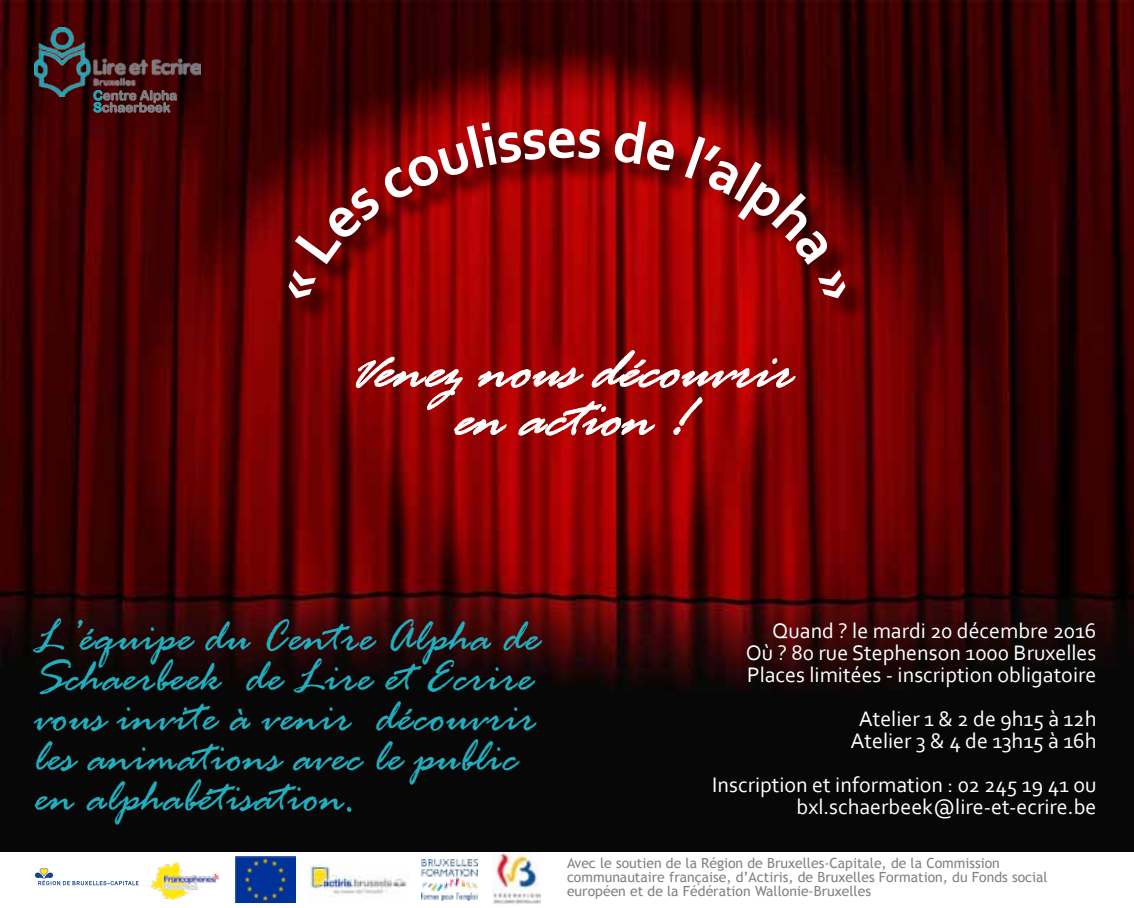
<style>
.page{position:relative;width:1134px;height:908px;background:#fff}
.page>*{position:absolute;margin:0;border:0;box-sizing:border-box;transform-origin:0 0}
.t1{font:italic 60px/48px "Rage";color:#fff;text-align:center}
.t2{font:italic 48px/40px "Rage";color:#23aebe}
.t3{font:22px/22px "Corbel";color:#fff;text-align:justify}
.t4{font:14px/14px "Trebuchet MS";color:#808285}
.t5{font:13.2px/12px "Arial Rounded MT Bold";color:#808285}
.s1{color:#23aebe}
.s2{font-size:48px}
</style>
<div class="page">
<img style="left:0;top:0;width:1134px;height:850px">
<svg style="left:356px;top:354px;width:107px;height:56px;background:#a12222"></svg>
<svg style="left:478px;top:367px;width:106px;height:21px;background:#b2393a"></svg>
<svg style="left:591px;top:350px;width:204px;height:38px;background:#a72727"></svg>
<svg style="left:454px;top:416px;width:53px;height:19px"></svg>
<svg style="left:518px;top:400px;width:137px;height:44px;background:#a42122"></svg>
<svg style="left:673px;top:397px;width:30px;height:38px"></svg>
<div style="left:293px;top:125px;width:576px;height:197px;background:#000;opacity:.75"></div>
<img style="left:34px;top:27px;width:167px;height:70px">
<svg style="left:93px;top:90px;width:84px;height:23px;background:#55383b"></svg>
<svg style="left:35px;top:868px;width:104px;height:16px"></svg>
<img style="left:422px;top:859px;width:56px;height:41px">
<img style="left:235px;top:856px;width:61px;height:46px">
<img style="left:492px;top:852px;width:49px;height:52px">
<img style="left:308px;top:863px;width:99px;height:35px">
<img style="left:152px;top:862px;width:67px;height:36px">
<svg style="left:286px;top:270px;width:30px;height:32px"></svg>
<svg style="left:295px;top:122px;width:306px;height:142px;background:#8a0202"></svg>
<svg style="left:613px;top:118px;width:63px;height:54px;background:#860202"></svg>
<svg style="left:685px;top:136px;width:163px;height:166px;background:#7e0102"></svg>
<p class="t5" style="left:93px;top:89px;width:85px"><span class="s1">C</span>entre Alpha<br><span class="s1">S</span>chaerbeek</p>
<h1 class="t1" style="left:344px;top:352px;width:475px"><span class="s2">V</span>eneznousdécouvrir enaction!</h1>
<h2 class="t2" style="left:34px;top:621px;width:507px">L’équipe du Centre Alpha de<br>Schaerbeek de Lire et Ecrire vous invite à venir découvrir les animations avec le public en alphabétisation.</h2>
<p class="t3" style="left:746px;top:618px;width:352px;text-indent:26px">Quand ? le mardi 20 décembre 2016<br>Où ? 80 rue Stephenson 1000 Bruxelles Places limitées - inscription obligatoire</p>
<p class="t3" style="left:850px;top:706px;width:247px;text-align:center">Atelier 1 &amp; 2 de 9h15 à 12h<br>Atelier 3 &amp; 4 de 13h15 à 16h</p>
<p class="t3" style="left:712px;top:772px;width:386px;text-align:right">Inscription et information : 02 245 19 41 ou bxl.schaerbeek@lire-et-ecrire.be</p>
<p class="t4" style="left:567px;top:855px;width:482px">Avec le soutien de la Région de Bruxelles-Capitale, de la Commission communautaire française, d’Actiris, de Bruxelles Formation, du Fonds social européen et de la Fédération Wallonie-Bruxelles</p>
</div>
